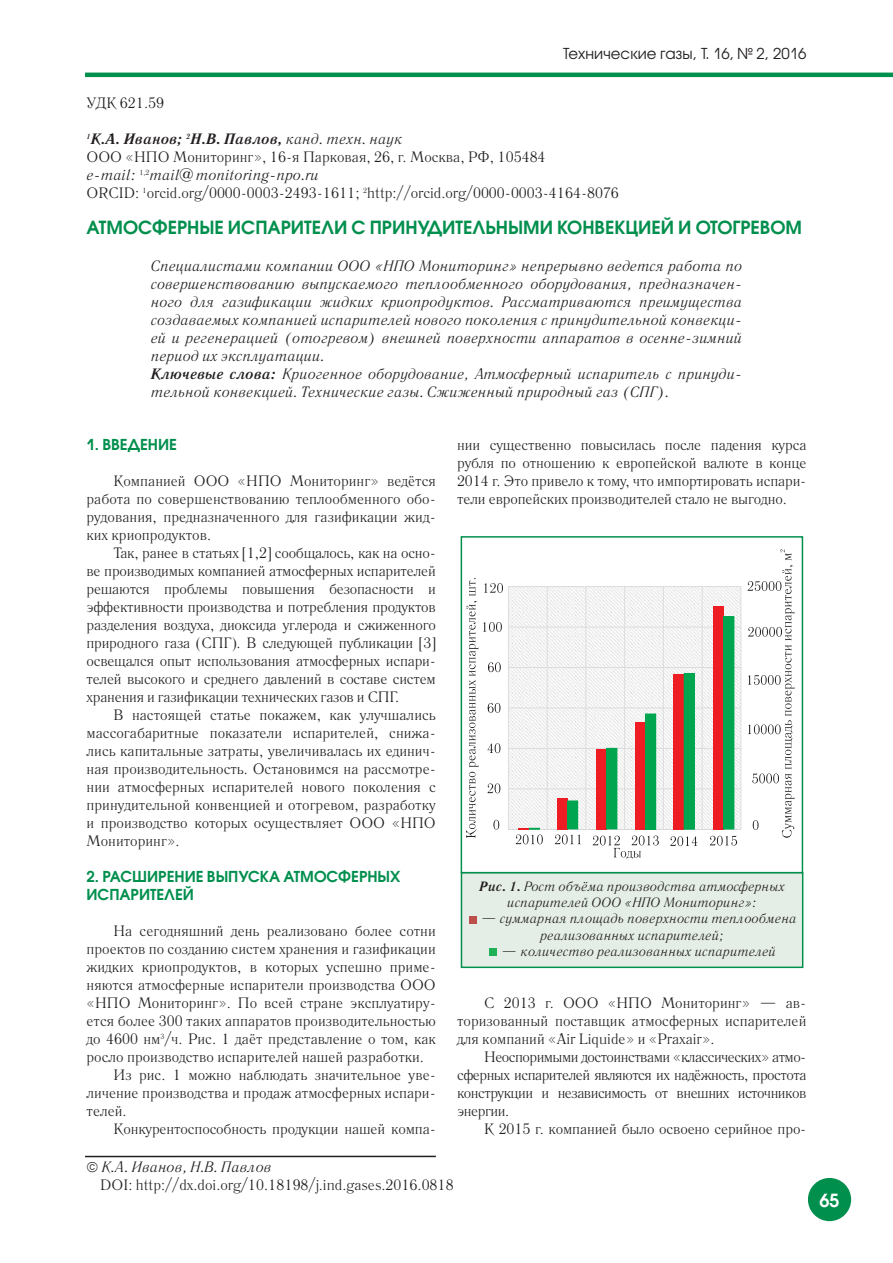
<style>
.page{position:relative;width:893px;height:1263px;background:#fff}
.page>*{position:absolute;margin:0;border:0;box-sizing:border-box;transform-origin:0 0}
.t1{font:600 18px "Avant Garde Gothic C";color:#008f4d}
.t2{font:600 18px "Avant Garde Gothic C";color:#fff}
.t3{font:15px/18px "Literaturnaya C";color:#231f20;text-align:justify}
.t4{font:italic 15px/18px "Literaturnaya C";color:#231f20}
.t5{font:600 15px/18px "Avant Garde Gothic C";color:#008f4d}
.t6{font:15px "Avant Garde Gothic C";color:#231f20}
.t7{font:italic 13.5px/16.2px "Literaturnaya C";color:#231f20;text-align:center}
.s1{font-weight:700;font-style:italic}
.s2{font-style:italic}
.s3{font-weight:700}
</style>
<div class="page">
<div style="left:808px;top:1178px;width:43px;height:43px;background:#008f4d;border-radius:50%"></div>
<hr style="left:85px;top:73px;width:808px;height:4px;background:#008f4d">
<hr style="left:85px;top:1156px;width:351px;height:1px;background:#231f20">
<img style="left:509px;top:587px;width:231px;height:242px">
<hr style="left:508px;top:788px;width:233px;height:1px;background:#d9d9d9">
<hr style="left:508px;top:748px;width:233px;height:1px;background:#d9d9d9">
<hr style="left:508px;top:707px;width:233px;height:1px;background:#d9d9d9">
<hr style="left:508px;top:667px;width:233px;height:1px;background:#d9d9d9">
<hr style="left:508px;top:627px;width:233px;height:1px;background:#d9d9d9">
<hr style="left:508px;top:586px;width:233px;height:1px;background:#d9d9d9">
<hr style="left:508px;top:587px;width:1px;height:242px;background:#d9d9d9">
<hr style="left:547px;top:587px;width:1px;height:242px;background:#d9d9d9">
<hr style="left:585px;top:587px;width:1px;height:242px;background:#d9d9d9">
<hr style="left:624px;top:587px;width:1px;height:242px;background:#d9d9d9">
<hr style="left:663px;top:587px;width:1px;height:242px;background:#d9d9d9">
<hr style="left:702px;top:587px;width:1px;height:242px;background:#d9d9d9">
<hr style="left:740px;top:587px;width:1px;height:242px;background:#d9d9d9">
<hr style="left:508px;top:829px;width:233px;height:1px;background:#d9d9d9">
<svg style="left:466px;top:578px;width:37px;height:260px"></svg>
<svg style="left:555px;top:834px;width:26px;height:10px"></svg>
<svg style="left:670px;top:836px;width:27px;height:10px"></svg>
<svg style="left:710px;top:835px;width:27px;height:10px"></svg>
<svg style="left:593px;top:835px;width:66px;height:24px"></svg>
<svg style="left:748px;top:549px;width:46px;height:289px"></svg>
<svg style="left:516px;top:828px;width:27px;height:16px"></svg>
<div style="left:557px;top:798px;width:10px;height:31px;background:#ee1d23"></div>
<div style="left:568px;top:801px;width:10px;height:28px;background:#00a54f"></div>
<div style="left:567px;top:800px;width:11px;height:29px;border:1px solid #00a54f"></div>
<div style="left:596px;top:749px;width:11px;height:80px;background:#ee1d23"></div>
<div style="left:607px;top:748px;width:10px;height:81px;background:#00a54f"></div>
<div style="left:606px;top:748px;width:11px;height:81px;border:1px solid #00a54f"></div>
<div style="left:635px;top:722px;width:10px;height:108px;background:#ee1d23"></div>
<div style="left:646px;top:714px;width:10px;height:115px;background:#00a54f"></div>
<div style="left:645px;top:714px;width:11px;height:116px;border:1px solid #00a54f"></div>
<div style="left:673px;top:674px;width:11px;height:156px;background:#ee1d23"></div>
<div style="left:684px;top:674px;width:10px;height:155px;background:#00a54f"></div>
<div style="left:684px;top:673px;width:11px;height:157px;border:1px solid #00a54f"></div>
<div style="left:713px;top:606px;width:11px;height:223px;background:#ee1d23"></div>
<div style="left:724px;top:617px;width:10px;height:212px;background:#00a54f"></div>
<div style="left:723px;top:616px;width:11px;height:213px;border:1px solid #00a54f"></div>
<div style="left:461px;top:536px;width:342px;height:337px;border:2px solid #008f4d"></div>
<div style="left:462px;top:873px;width:340px;height:93px;background:#e4eee6"></div>
<div style="left:461px;top:872px;width:342px;height:96px;border:2px solid #008f4d"></div>
<div style="left:469px;top:916px;width:7px;height:7px;background:#bc4e4b"></div>
<div style="left:490px;top:948px;width:7px;height:8px;background:#20b156"></div>
<p class="t6" style="left:563px;top:45px;width:245px">Технические газы, Т. 16, № 2, 2016</p>
<p class="t3" style="left:87px;top:95px;width:79px">УДК 621.59</p>
<p class="t3" style="left:87px;top:131px;width:534px;text-align:left"><sup>1</sup><span class="s1">К.А. Иванов;</span> <sup>2</sup><span class="s1">Н.В. Павлов,</span> <span class="s2">канд. техн. наук<br></span>ООО «НПО Мониторинг», 16-я Парковая, 26, г. Москва, РФ, 105484<br><span class="s2">e-mail:</span> <sup>1,2</sup><span class="s2">mail@monitoring-npo.ru<br></span>ORCID: <sup>1</sup>orcid.org/0000-0003-2493-1611; <sup>2</sup>http://orcid.org/0000-0003-4164-8076</p>
<p class="t1" style="left:87px;top:217px;width:717px">АТМОСФЕРНЫЕ ИСПАРИТЕЛИ С ПРИНУДИТЕЛЬНЫМИ КОНВЕКЦИЕЙ И ОТОГРЕВОМ</p>
<p class="t4" style="left:151px;top:258px;width:593px">Специалистами компании ООО «НПО Мониторинг» непрерывно ведется работа по совершенствованию выпускаемого теплообменного оборудования, предназначен&shy;ного для газификации жидких криопродуктов. Рассматриваются преимущества создаваемых компанией испарителей нового поколения с принудительной конвекци&shy;ей и регенерацией (отогревом) внешней поверхности аппаратов в осенне-зимний период их эксплуатации.<br><span class="s3">Ключевые слова:</span> Криогенное оборудование, Атмосферный испаритель с принуди&shy;тельной конвекцией. Технические газы. Сжиженный природный газ (СПГ).</p>
<p class="t5" style="left:87px;top:436px;width:92px">1. ВВЕДЕНИЕ</p>
<p class="t3" style="left:87px;top:473px;width:351px;text-indent:27px">Компанией ООО «НПО Мониторинг» ведётся работа по совершенствованию теплообменного обо&shy;рудования, предназначенного для газификации жид&shy;ких криопродуктов.</p>
<p class="t3" style="left:87px;top:545px;width:351px;text-indent:27px">Так, ранее в статьях [1,2] сообщалось, как на осно&shy;ве производимых компанией атмосферных испарителей решаются проблемы повышения безопасности и эффективности производства и потребления продуктов разделения воздуха, диоксида углерода и сжиженного природного газа (СПГ). В следующей публикации [3] освещался опыт использования атмосферных испари&shy;телей высокого и среднего давлений в составе систем хранения и газификации технических газов и СПГ.</p>
<p class="t3" style="left:87px;top:707px;width:351px;text-indent:27px">В настоящей статье покажем, как улучшались массогабаритные показатели испарителей, снижа&shy;лись капитальные затраты, увеличивалась их единич&shy;ная производительность. Остановимся на рассмотре&shy;нии атмосферных испарителей нового поколения с принудительной конвенцией и отогревом, разработку и производство которых осуществляет ООО «НПО Мониторинг».</p>
<p class="t5" style="left:87px;top:868px;width:315px">2. РАСШИРЕНИЕ ВЫПУСКА АТМОСФЕРНЫХ<br>ИСПАРИТЕЛЕЙ</p>
<p class="t3" style="left:114px;top:923px;width:324px">На сегодняшний день реализовано более сотни</p>
<p class="t3" style="left:87px;top:941px;width:351px">проектов по созданию систем хранения и газификации</p>
<p class="t3" style="left:87px;top:959px;width:351px">жидких криопродуктов, в которых успешно приме-</p>
<p class="t3" style="left:87px;top:977px;width:351px">няются атмосферные испарители производства ООО</p>
<p class="t3" style="left:87px;top:995px;width:351px">«НПО Мониторинг». По всей стране эксплуатиру-</p>
<p class="t3" style="left:87px;top:1013px;width:351px">ется более 300 таких аппаратов производительностью</p>
<p class="t3" style="left:87px;top:1031px;width:351px">до 4600 нм<sup>3</sup>/ч. Рис. 1 даёт представление о том, как</p>
<p class="t3" style="left:87px;top:1049px;width:339px">росло производство испарителей нашей разработки.</p>
<p class="t3" style="left:114px;top:1067px;width:324px">Из рис. 1 можно наблюдать значительное уве-</p>
<p class="t3" style="left:87px;top:1085px;width:351px">личение производства и продаж атмосферных испари-</p>
<p class="t3" style="left:87px;top:1103px;width:42px">телей.</p>
<p class="t3" style="left:114px;top:1121px;width:324px">Конкурентоспособность продукции нашей компа-</p>
<p class="t3" style="left:457px;top:437px;width:351px">нии существенно повысилась после падения курса рубля по отношению к европейской валюте в конце 2014 г. Это привело к тому, что импортировать испари&shy;тели европейских производителей стало не выгодно.</p>
<p class="t7" style="left:479px;top:879px;width:307px"><span class="s3">Рис. 1.</span> Рост объёма производства атмосферных испарителей ООО «НПО Мониторинг»:</p>
<p class="t7" style="left:540px;top:912px;width:258px;text-align:left;text-indent:-59px">— суммарная площадь поверхности теплообмена реализованных испарителей;</p>
<p class="t7" style="left:502px;top:944px;width:276px">— количество реализованных испарителей</p>
<p class="t3" style="left:457px;top:995px;width:351px;text-indent:27px">С 2013 г. ООО «НПО Мониторинг» — ав&shy;торизованный поставщик атмосферных испарителей для компаний «Air Liquide» и «Praxair».</p>
<p class="t3" style="left:457px;top:1049px;width:351px;text-indent:27px">Неоспоримыми достоинствами «классических» атмо&shy;сферных испарителей являются их надёжность, простота конструкции и независимость от внешних источников энергии.</p>
<p class="t3" style="left:484px;top:1121px;width:324px">К 2015 г. компанией было освоено серийное про-</p>
<p class="t4" style="left:102px;top:1159px;width:171px">К.А. Иванов, Н.В. Павлов</p>
<p class="t3" style="left:100px;top:1177px;width:355px">DOI: http://dx.doi.org/10.18198/j.ind.gases.2016.0818</p>
<p class="t2" style="left:819px;top:1190px;width:22px">65</p>
</div>
